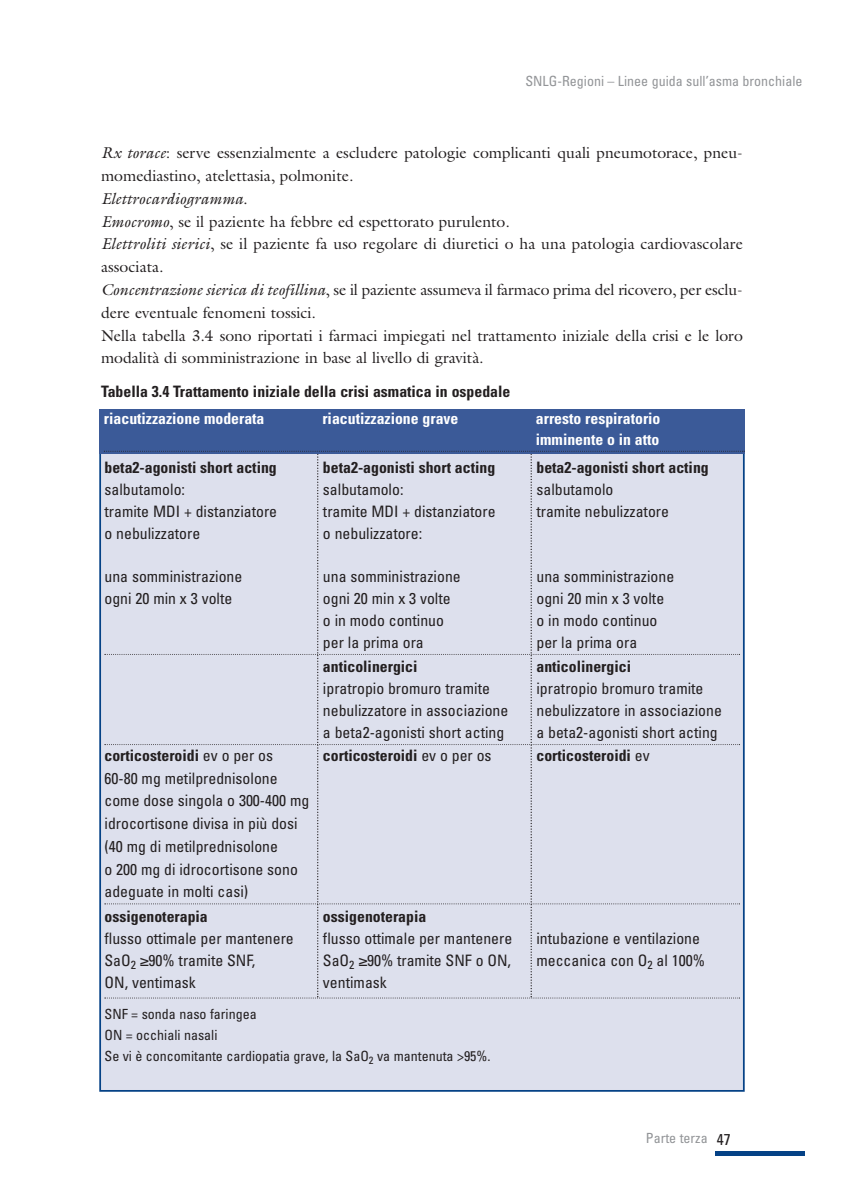
<style>
.page{position:relative;width:844px;height:1191px;background:#fff}
.page>*{position:absolute;margin:0;border:0;box-sizing:border-box;transform-origin:0 0}
.t1{font:condensed 15.75px/22.8px "Univers";color:#231f20}
.t2{font:15.75px/22.8px "Galliard";color:#231f20}
.t3{font:700 condensed 15.75px "Univers";color:#231f20}
.t4{font:700 condensed 15.75px/21px "Univers";color:#fff}
.t5{font:condensed 14px/21px "Univers";color:#231f20}
.t6{font:condensed 14px "Univers";color:#939598}
.s1{font-style:italic}
.s2{font-weight:400}
.s3{font-family:"Helvetica";font-stretch:normal}
.s4{font-size:15.75px;color:#231f20}
</style>
<div class="page">
<div style="left:715px;top:1151px;width:89px;height:5px;background:#054286"></div>
<div style="left:101px;top:437px;width:641px;height:653px;background:#dde0ed"></div>
<div style="left:99px;top:409px;width:645px;height:44px;background:#3b5a98"></div>
<svg style="left:104px;top:451px;width:640px;height:547px"></svg>
<p class="t6" style="left:525px;top:72px;width:278px">SNLG-Regioni – Linee guida sull’asma bronchiale</p>
<p class="t2" style="left:101px;top:141px;width:643px"><span class="s1">Rx torace</span>: serve essenzialmente a escludere patologie complicanti quali pneumotorace, pneu&shy;momediastino, atelettasia, polmonite.</p>
<p class="t2" style="left:101px;top:187px;width:643px"><span class="s1">Elettrocardiogramma.<br>Emocromo</span>, se il paziente ha febbre ed espettorato purulento.<br><span class="s1">Elettroliti sierici</span>, se il paziente fa uso regolare di diuretici o ha una patologia cardiovascolare associata.<br><span class="s1">Concentrazione sierica di teofillina</span>, se il paziente assumeva il farmaco prima del ricovero, per esclu&shy;dere eventuale fenomeni tossici.<br>Nella tabella 3.4 sono riportati i farmaci impiegati nel trattamento iniziale della crisi e le loro modalità di somministrazione in base al livello di gravità.</p>
<p class="t3" style="left:101px;top:382px;width:410px">Tabella 3.4 Trattamento iniziale della crisi asmatica in ospedale</p>
<p class="t4" style="left:104px;top:407px;width:162px">riacutizzazione moderata</p>
<p class="t4" style="left:322px;top:407px;width:137px">riacutizzazione grave</p>
<p class="t4" style="left:535px;top:407px;width:126px">arresto respiratorio imminente o in atto</p>
<p class="t3" style="left:104px;top:457px;width:174px">beta2-agonisti short acting</p>
<p class="t3" style="left:323px;top:457px;width:174px">beta2-agonisti short acting</p>
<p class="t3" style="left:536px;top:457px;width:174px">beta2-agonisti short acting</p>
<p class="t1" style="left:104px;top:477px;width:82px">salbutamolo:</p>
<p class="t1" style="left:323px;top:477px;width:82px">salbutamolo:</p>
<p class="t1" style="left:536px;top:477px;width:78px">salbutamolo</p>
<p class="t1" style="left:104px;top:499px;width:174px">tramite MDI + distanziatore</p>
<p class="t1" style="left:323px;top:499px;width:174px">tramite MDI + distanziatore</p>
<p class="t1" style="left:536px;top:499px;width:134px">tramite nebulizzatore</p>
<p class="t1" style="left:104px;top:521px;width:97px">o nebulizzatore</p>
<p class="t1" style="left:323px;top:521px;width:101px">o nebulizzatore:</p>
<p class="t1" style="left:104px;top:565px;width:139px">una somministrazione</p>
<p class="t1" style="left:323px;top:565px;width:139px">una somministrazione</p>
<p class="t1" style="left:536px;top:565px;width:139px">una somministrazione</p>
<p class="t1" style="left:104px;top:587px;width:129px">ogni 20 min x 3 volte</p>
<p class="t1" style="left:323px;top:587px;width:129px">ogni 20 min x 3 volte</p>
<p class="t1" style="left:536px;top:587px;width:129px">ogni 20 min x 3 volte</p>
<p class="t1" style="left:323px;top:609px;width:122px">o in modo continuo</p>
<p class="t1" style="left:536px;top:609px;width:122px">o in modo continuo</p>
<p class="t1" style="left:323px;top:631px;width:102px">per la prima ora</p>
<p class="t1" style="left:536px;top:631px;width:102px">per la prima ora</p>
<p class="t3" style="left:323px;top:657px;width:96px">anticolinergici</p>
<p class="t3" style="left:536px;top:657px;width:96px">anticolinergici</p>
<p class="t1" style="left:323px;top:677px;width:168px">ipratropio bromuro tramite</p>
<p class="t1" style="left:536px;top:677px;width:168px">ipratropio bromuro tramite</p>
<p class="t1" style="left:323px;top:699px;width:187px">nebulizzatore in associazione</p>
<p class="t1" style="left:536px;top:699px;width:187px">nebulizzatore in associazione</p>
<p class="t1" style="left:323px;top:721px;width:183px">a beta2-agonisti short acting</p>
<p class="t1" style="left:536px;top:721px;width:183px">a beta2-agonisti short acting</p>
<p class="t3" style="left:104px;top:745px;width:170px">corticosteroidi <span class="s2">ev o per os</span></p>
<p class="t3" style="left:323px;top:745px;width:170px">corticosteroidi <span class="s2">ev o per os</span></p>
<p class="t3" style="left:536px;top:745px;width:115px">corticosteroidi <span class="s2">ev</span></p>
<p class="t1" style="left:104px;top:766px;width:206px">60-80 mg metilprednisolone come dose singola o 300-400 mg idrocortisone divisa in più dosi (40 mg di metilprednisolone<br>o 200 mg di idrocortisone sono adeguate in molti casi)</p>
<p class="t3" style="left:104px;top:906px;width:105px">ossigenoterapia</p>
<p class="t3" style="left:323px;top:906px;width:105px">ossigenoterapia</p>
<p class="t1" style="left:104px;top:926px;width:191px">flusso ottimale per mantenere</p>
<p class="t1" style="left:323px;top:926px;width:191px">flusso ottimale per mantenere</p>
<p class="t1" style="left:536px;top:926px;width:165px">intubazione e ventilazione</p>
<p class="t1" style="left:104px;top:948px;width:152px">SaO<sub>2</sub> <span class="s3">≥</span>90% tramite SNF,</p>
<p class="t1" style="left:323px;top:948px;width:189px">SaO<sub>2</sub> <span class="s3">≥</span>90% tramite SNF o ON,</p>
<p class="t1" style="left:536px;top:948px;width:170px">meccanica con O<sub>2</sub> al 100%</p>
<p class="t1" style="left:104px;top:970px;width:93px">ON, ventimask</p>
<p class="t1" style="left:323px;top:970px;width:65px">ventimask</p>
<p class="t5" style="left:104px;top:1003px;width:387px">SNF = sonda naso faringea<br>ON = occhiali nasali<br>Se vi è concomitante cardiopatia grave, la SaO<sub>2</sub> va mantenuta &gt;95%.</p>
<p class="t6" style="left:645px;top:1129px;width:86px">Parte terza <span class="s4">47</span></p>
</div>
